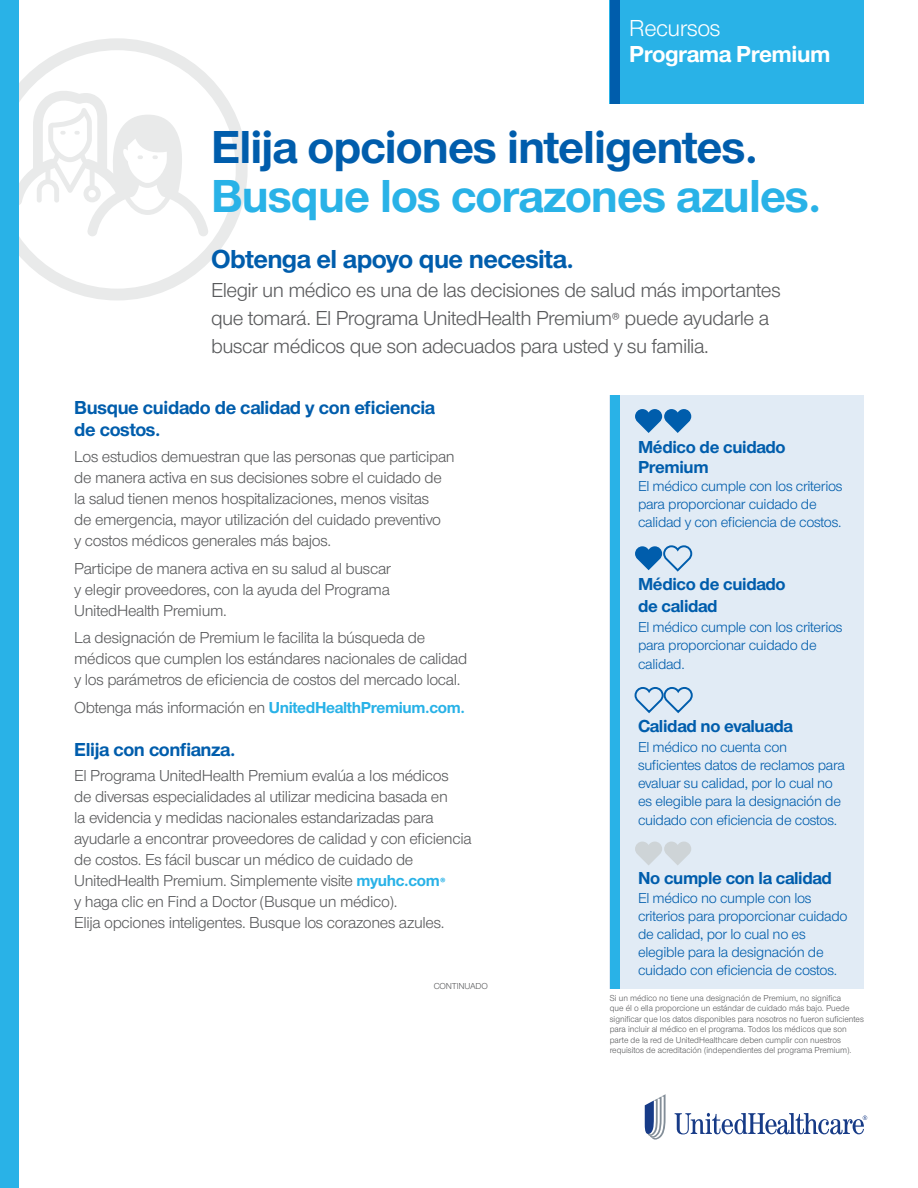
<style>
.page{position:relative;width:918px;height:1188px;background:#fff}
.page>*{position:absolute;margin:0;border:0;box-sizing:border-box;transform-origin:0 0}
.t1{font:700 48px "UHC Sans";letter-spacing:-.02em;color:#005dac}
.t2{font:700 48px "UHC Sans";letter-spacing:-.02em;color:#29b2e7}
.t3{font:700 27px "UHC Sans";letter-spacing:-.025em;color:#005dac}
.t4{font:700 24px "UHC Sans";letter-spacing:-.02em;color:#fff}
.t5{font:24px "UHC Sans";letter-spacing:-.02em;color:#fff}
.t6{font:21px/28.5px "UHC Sans";letter-spacing:-.025em;color:#58595b}
.t7{font:700 19.5px/22.5px "UHC Sans";letter-spacing:-.02em;color:#005dac}
.t8{font:700 18px/19.5px "UHC Sans";letter-spacing:-.02em;color:#005dac}
.t9{font:16.5px/21px "UHC Sans";letter-spacing:-.02em;color:#58595b}
.t10{font:700 16.5px "UHC Sans";letter-spacing:-.02em;color:#29b2e7}
.t11{font:15px/18px "UHC Sans";letter-spacing:-.02em;color:#005dac}
.t12{font:9px/10.5px "UHC Sans";color:#58595b;scale:.96 1}
.t13{font:9px "UHC Sans";letter-spacing:-.02em;color:#58595b}
.s1{font-size:16.5px}
.s2{font-weight:400;color:#58595b}
.s3{font-weight:700;color:#29b2e7}
.s4{font-weight:700;font-size:10.5px;color:#29b2e7}
</style>
<div class="page">
<svg style="left:20px;top:38px;width:228px;height:262px"></svg>
<svg style="left:20px;top:89px;width:189px;height:147px"></svg>
<svg style="left:675px;top:1113px;width:192px;height:21px"></svg>
<svg style="left:645px;top:1094px;width:21px;height:46px"></svg>
<div style="left:610px;top:395px;width:254px;height:594px;background:#e1ebf5"></div>
<div style="left:610px;top:395px;width:10px;height:594px;background:#29b2e7"></div>
<div style="left:0;top:0;width:20px;height:1188px;background:#29b2e7"></div>
<div style="left:610px;top:0;width:254px;height:104px;background:#29b2e7"></div>
<div style="left:610px;top:0;width:10px;height:104px;background:#005dac"></div>
<svg style="left:635px;top:409px;width:56px;height:24px"></svg>
<svg style="left:635px;top:545px;width:58px;height:27px"></svg>
<svg style="left:634px;top:687px;width:59px;height:27px"></svg>
<svg style="left:635px;top:842px;width:56px;height:23px"></svg>
<h3 class="t5" style="left:629px;top:13px;width:93px">Recursos</h3>
<h3 class="t4" style="left:629px;top:37px;width:203px">Programa Premium</h3>
<h1 class="t1" style="left:211px;top:115px;width:548px">Elija opciones inteligentes.</h1>
<h1 class="t2" style="left:211px;top:164px;width:612px">Busque los corazones azules.</h1>
<h2 class="t3" style="left:211px;top:241px;width:364px">Obtenga el apoyo que necesita.</h2>
<p class="t6" style="left:211px;top:275px;width:571px">Elegir un médico es una de las decisiones de salud más importantes que tomará. El Programa UnitedHealth Premium<span class="s1">®</span> puede ayudarle a buscar médicos que son adecuados para usted y su familia.</p>
<p class="t7" style="left:74px;top:395px;width:362px">Busque cuidado de calidad y con eficiencia de costos.</p>
<p class="t9" style="left:74px;top:445px;width:382px">Los estudios demuestran que las personas que participan de manera activa en sus decisiones sobre el cuidado de la salud tienen menos hospitalizaciones, menos visitas<br>de emergencia, mayor utilización del cuidado preventivo<br>y costos médicos generales más bajos.</p>
<p class="t9" style="left:74px;top:557px;width:318px;text-align:justify">Participe de manera activa en su salud al buscar y elegir proveedores, con la ayuda del Programa UnitedHealth Premium.</p>
<p class="t9" style="left:74px;top:627px;width:395px">La designación de Premium le facilita la búsqueda de médicos que cumplen los estándares nacionales de calidad y los parámetros de eficiencia de costos del mercado local.</p>
<p class="t10" style="left:74px;top:697px;width:392px"><span class="s2">Obtenga más información en</span> UnitedHealthPremium.com.</p>
<p class="t7" style="left:74px;top:737px;width:163px">Elija con confianza.</p>
<p class="t9" style="left:74px;top:765px;width:399px">El Programa UnitedHealth Premium evalúa a los médicos<br>de diversas especialidades al utilizar medicina basada en<br>la evidencia y medidas nacionales estandarizadas para ayudarle a encontrar proveedores de calidad y con eficiencia de costos. Es fácil buscar un médico de cuidado de UnitedHealth Premium. Simplemente visite <span class="s3">myuhc.com</span><span class="s4">®<br></span>y haga clic en Find a Doctor (Busque un médico).<br>Elija opciones inteligentes. Busque los corazones azules.</p>
<p class="t13" style="left:434px;top:980px;width:56px">CONTINUADO</p>
<p class="t8" style="left:638px;top:437px;width:149px">Médico de cuidado<br>Premium</p>
<p class="t11" style="left:638px;top:476px;width:206px">El médico cumple con los criterios para proporcionar cuidado de calidad y con eficiencia de costos.</p>
<p class="t8" style="left:638px;top:572px;width:149px;line-height:22.5px">Médico de cuidado de calidad</p>
<p class="t11" style="left:638px;top:617px;width:206px">El médico cumple con los criterios para proporcionar cuidado de</p>
<p class="t11" style="left:638px;top:655px;width:48px">calidad.</p>
<p class="t8" style="left:638px;top:716px;width:156px">Calidad no evaluada</p>
<p class="t11" style="left:638px;top:737px;width:208px">El médico no cuenta con suficientes datos de reclamos para evaluar su calidad, por lo cual no es elegible para la designación de</p>
<p class="t11" style="left:638px;top:811px;width:201px">cuidado con eficiencia de costos.</p>
<p class="t8" style="left:638px;top:867px;width:195px">No cumple con la calidad</p>
<p class="t11" style="left:638px;top:889px;width:211px">El médico no cumple con los criterios para proporcionar cuidado de calidad, por lo cual no es elegible para la designación de cuidado con eficiencia de costos.</p>
<p class="t12" style="left:610px;top:992px;width:266px">Si un médico no tiene una designación de Premium, no significa<br>que él o ella proporcione un estándar de cuidado más bajo. Puede significar que los datos disponibles para nosotros no fueron suficientes para incluir al médico en el programa. Todos los médicos que son parte de la red de UnitedHealthcare deben cumplir con nuestros requisitos de acreditación (independientes del programa Premium).</p>
</div>
